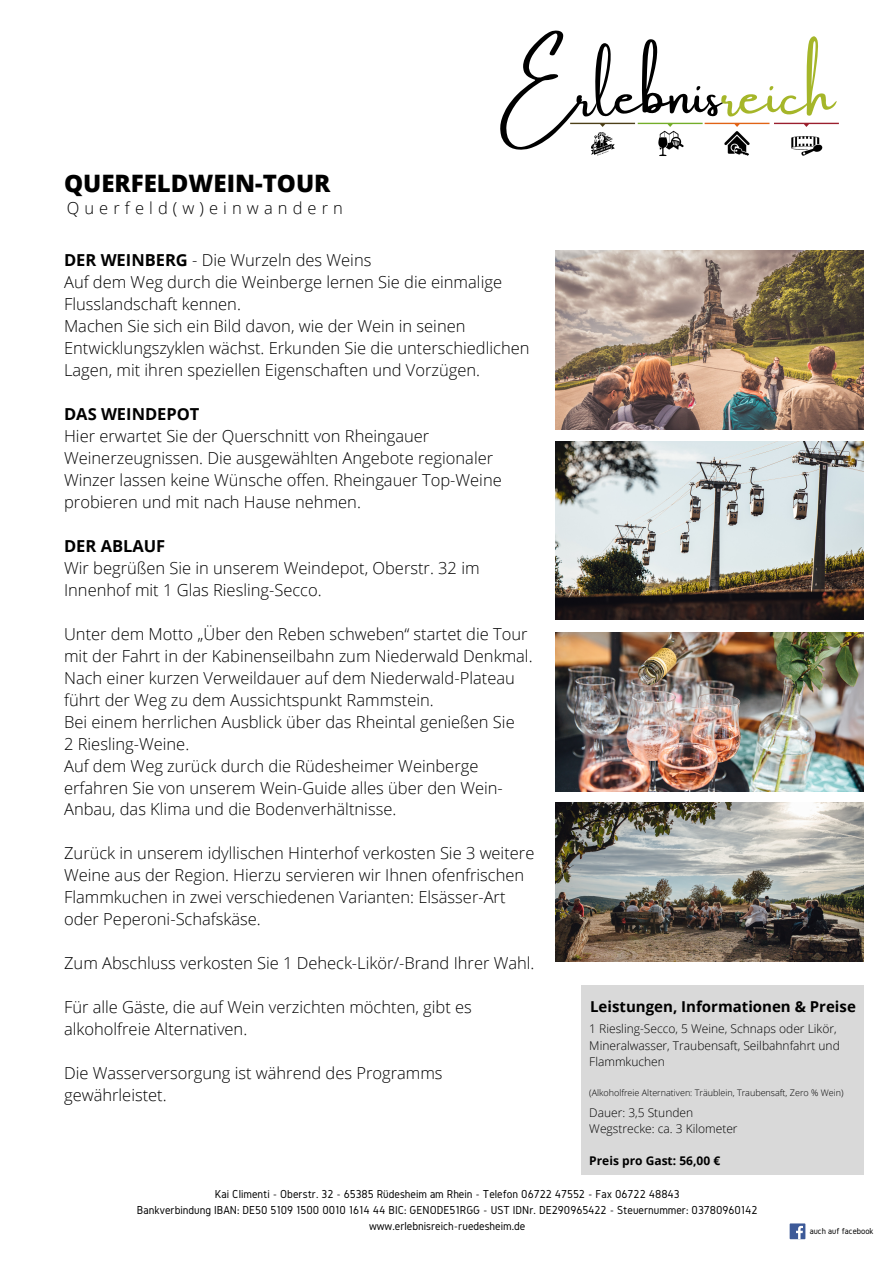
<style>
.page{position:relative;width:894px;height:1264px;background:#fff}
.page>*{position:absolute;margin:0;border:0;box-sizing:border-box;transform-origin:0 0}
.t1{font:57.3px "Amsterdam One";color:#000}
.t2{font:800 24px "Open Sans";color:#000}
.t3{font:300 16.5px/21.9px "Open Sans";color:#000}
.t4{font:700 16.5px "Open Sans";color:#000}
.t5{font:300 16.5px "Open Sans";letter-spacing:.31em;color:#000}
.t6{font:700 15px "Open Sans";color:#000}
.t7{font:12px/15.8px "Gidole";color:#000;text-align:center}
.t8{font:300 12px/16.5px "Open Sans";color:#000}
.t9{font:700 12px "Open Sans";color:#000}
.t10{font:300 9px "Open Sans";color:#000}
.t11{font:9px "Gidole";color:#000}
.s1{color:#a5b629}
.s2{font-weight:700}
</style>
<div class="page">
<div style="left:789px;top:1223px;width:16px;height:16px;background:#3d5a98"></div>
<svg style="left:796px;top:1225px;width:6px;height:14px"></svg>
<div style="left:580px;top:985px;width:283px;height:189px;background:#d9d9d9"></div>
<img style="left:555px;top:251px;width:308px;height:179px">
<img style="left:555px;top:441px;width:308px;height:178px">
<img style="left:555px;top:632px;width:308px;height:159px">
<img style="left:555px;top:802px;width:308px;height:159px">
<img style="left:791px;top:136px;width:30px;height:20px">
<img style="left:724px;top:131px;width:26px;height:25px">
<img style="left:591px;top:132px;width:24px;height:24px">
<img style="left:658px;top:130px;width:26px;height:26px">
<svg style="left:570px;top:123px;width:268px;height:4px"></svg>
<h2 class="t2" style="left:64px;top:166px;width:268px">QUERFELDWEIN-TOUR</h2>
<p class="t5" style="left:67px;top:196px;width:278px">Querfeld(w)einwandern</p>
<h1 class="t1" style="left:497px;top:63px;width:339px">Erlebnis<span class="s1">reich</span></h1>
<p class="t3" style="left:64px;top:249px;width:467px"><span class="s2">DER WEINBERG</span> - Die Wurzeln des Weins<br>Auf dem Weg durch die Weinberge lernen Sie die einmalige Flusslandschaft kennen.<br>Machen Sie sich ein Bild davon, wie der Wein in seinen Entwicklungszyklen wächst. Erkunden Sie die unterschiedlichen Lagen, mit ihren speziellen Eigenschaften und Vorzügen.</p>
<p class="t4" style="left:64px;top:402px;width:137px">DAS WEINDEPOT</p>
<p class="t3" style="left:64px;top:424px;width:439px">Hier erwartet Sie der Querschnitt von Rheingauer Weinerzeugnissen. Die ausgewählten Angebote regionaler Winzer lassen keine Wünsche offen. Rheingauer Top-Weine probieren und mit nach Hause nehmen.</p>
<p class="t4" style="left:64px;top:534px;width:103px">DER ABLAUF</p>
<p class="t3" style="left:64px;top:556px;width:417px">Wir begrüßen Sie in unserem Weindepot, Oberstr. 32 im<br>Innenhof mit 1 Glas Riesling-Secco.</p>
<p class="t3" style="left:64px;top:622px;width:470px">Unter dem Motto „Über den Reben schweben“ startet die Tour mit der Fahrt in der Kabinenseilbahn zum Niederwald Denkmal.<br>Nach einer kurzen Verweildauer auf dem Niederwald-Plateau führt der Weg zu dem Aussichtspunkt Rammstein.<br>Bei einem herrlichen Ausblick über das Rheintal genießen Sie<br>2 Riesling-Weine.<br>Auf dem Weg zurück durch die Rüdesheimer Weinberge erfahren Sie von unserem Wein-Guide alles über den Wein-Anbau, das Klima und die Bodenverhältnisse.</p>
<p class="t3" style="left:64px;top:842px;width:471px">Zurück in unserem idyllischen Hinterhof verkosten Sie 3 weitere Weine aus der Region. Hierzu servieren wir Ihnen ofenfrischen Flammkuchen in zwei verschiedenen Varianten: Elsässer-Art oder Peperoni-Schafskäse.</p>
<p class="t3" style="left:64px;top:951px;width:472px">Zum Abschluss verkosten Sie 1 Deheck-Likör/-Brand Ihrer Wahl.</p>
<p class="t3" style="left:64px;top:995px;width:409px">Für alle Gäste, die auf Wein verzichten möchten, gibt es alkoholfreie Alternativen.</p>
<p class="t3" style="left:64px;top:1061px;width:380px">Die Wasserversorgung ist während des Programms gewährleistet.</p>
<p class="t6" style="left:590px;top:995px;width:267px">Leistungen, Informationen &amp; Preise</p>
<p class="t8" style="left:589px;top:1020px;width:252px">1 Riesling-Secco, 5 Weine, Schnaps oder Likör,<br>Mineralwasser, Traubensaft, Seilbahnfahrt und<br>Flammkuchen</p>
<p class="t10" style="left:589px;top:1085px;width:255px">(Alkoholfreie Alternativen: Träublein, Traubensaft, Zero % Wein)</p>
<p class="t8" style="left:589px;top:1104px;width:150px;line-height:15.8px">Dauer: 3,5 Stunden<br>Wegstrecke: ca. 3 Kilometer</p>
<p class="t9" style="left:589px;top:1151px;width:132px">Preis pro Gast: 56,00 €</p>
<p class="t7" style="left:137px;top:1186px;width:622px">Kai Climenti - Oberstr. 32 - 65385 Rüdesheim am Rhein - Telefon 06722 47552 - Fax 06722 48843<br>Bankverbindung IBAN: DE50 5109 1500 0010 1614 44 BIC: GENODE51RGG - UST IDNr. DE290965422 - Steuernummer: 03780960142 www.erlebnisreich-ruedesheim.de</p>
<p class="t11" style="left:809px;top:1225px;width:65px">auch auf facebook</p>
</div>
